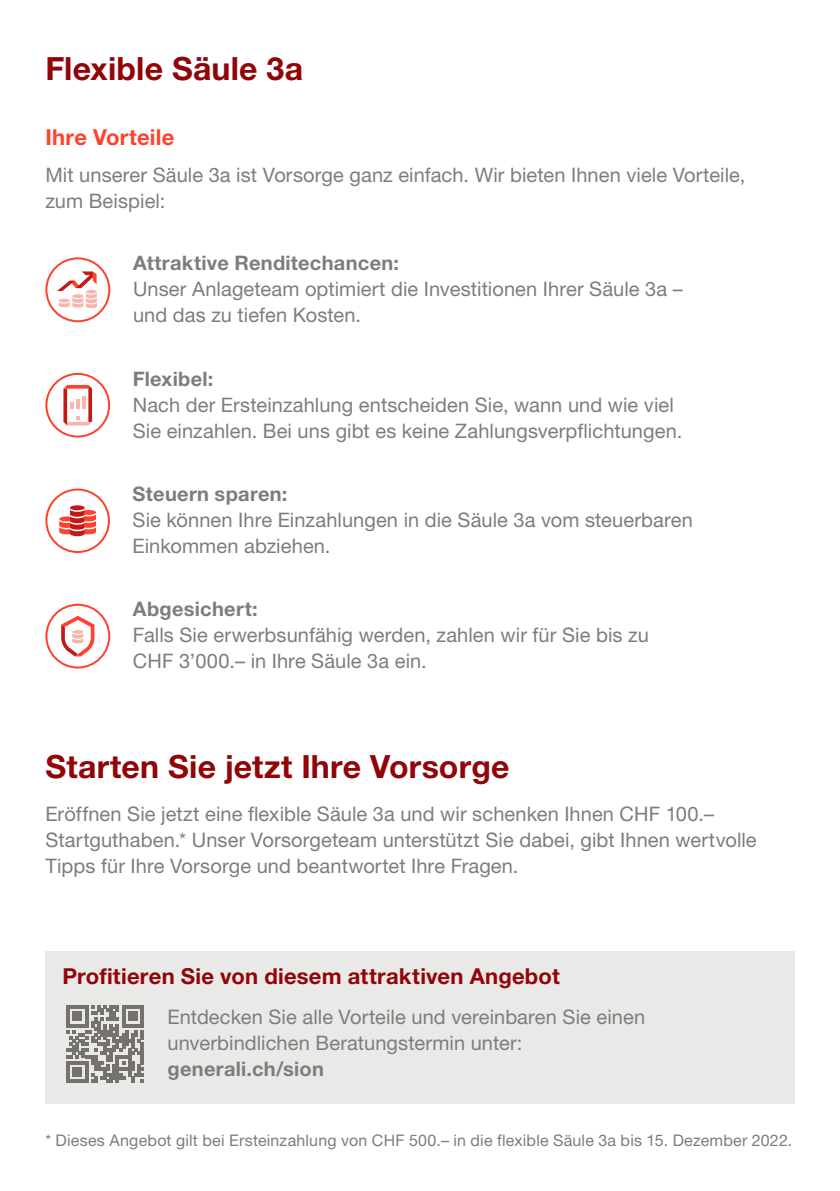
<style>
.page{position:relative;width:840px;height:1191px;background:#fff}
.page>*{position:absolute;margin:0;border:0;box-sizing:border-box;transform-origin:0 0}
.t1{font:700 32px "Helvetica Neue LT Std";letter-spacing:.005em;color:#910508}
.t2{font:700 22px "Helvetica Neue LT Std";letter-spacing:.01em;color:#910508}
.t3{font:700 22px "Helvetica Neue LT Std";letter-spacing:.01em;color:#ff412d}
.t4{font:20px/26px "Helvetica Neue LT Std";letter-spacing:.005em;color:#7f7c7a}
.t5{font:700 20px "Helvetica Neue LT Std";letter-spacing:.015em;color:#7f7c7a}
.t6{font:16px "Helvetica Neue LT Std";letter-spacing:.015em;color:#7f7c7a}
</style>
<div class="page">
<svg style="left:57px;top:271px;width:40px;height:37px"></svg>
<div style="left:45px;top:257px;width:65px;height:65px;border:2px solid #ff412d;border-radius:50%"></div>
<svg style="left:63px;top:385px;width:29px;height:40px"></svg>
<div style="left:45px;top:373px;width:65px;height:64px;border:2px solid #ff412d;border-radius:50%"></div>
<div style="left:70px;top:505px;width:15px;height:5px;background:#c21b17;border-radius:50%"></div>
<svg style="left:59px;top:509px;width:37px;height:27px"></svg>
<div style="left:45px;top:488px;width:65px;height:65px;border:2px solid #ff412d;border-radius:50%"></div>
<svg style="left:61px;top:616px;width:33px;height:40px"></svg>
<div style="left:45px;top:604px;width:65px;height:64px;border:2px solid #ff412d;border-radius:50%"></div>
<div style="left:45px;top:951px;width:749px;height:152px;background:#e9e9e8"></div>
<svg style="left:66px;top:1005px;width:78px;height:77px"></svg>
<h1 class="t1" style="left:45px;top:48px;width:259px">Flexible Säule 3a</h1>
<p class="t3" style="left:45px;top:123px;width:130px">Ihre Vorteile</p>
<p class="t4" style="left:45px;top:162px;width:701px">Mit unserer Säule 3a ist Vorsorge ganz einfach. Wir bieten Ihnen viele Vorteile, zum Beispiel:</p>
<p class="t5" style="left:133px;top:251px;width:267px">Attraktive Renditechancen:</p>
<p class="t4" style="left:133px;top:276px;width:551px">Unser Anlageteam optimiert die Investitionen Ihrer Säule 3a – und das zu tiefen Kosten.</p>
<p class="t5" style="left:133px;top:366px;width:82px">Flexibel:</p>
<p class="t4" style="left:133px;top:391px;width:550px">Nach der Ersteinzahlung entscheiden Sie, wann und wie viel<br>Sie einzahlen. Bei uns gibt es keine Zahlungsverpflichtungen.</p>
<p class="t5" style="left:132px;top:481px;width:156px">Steuern sparen:</p>
<p class="t4" style="left:132px;top:507px;width:561px">Sie können Ihre Einzahlungen in die Säule 3a vom steuerbaren<br>Einkommen abziehen.</p>
<p class="t5" style="left:133px;top:597px;width:126px">Abgesichert:</p>
<p class="t4" style="left:133px;top:622px;width:517px">Falls Sie erwerbsunfähig werden, zahlen wir für Sie bis zu<br>CHF 3’000.– in Ihre Säule 3a ein.</p>
<h1 class="t1" style="left:45px;top:747px;width:465px">Starten Sie jetzt Ihre Vorsorge</h1>
<p class="t4" style="left:45px;top:801px;width:712px">Eröffnen Sie jetzt eine flexible Säule 3a und wir schenken Ihnen CHF 100.–<br>Startguthaben.* Unser Vorsorgeteam unterstützt Sie dabei, gibt Ihnen wertvolle<br>Tipps für Ihre Vorsorge und beantwortet Ihre Fragen.</p>
<p class="t2" style="left:62px;top:962px;width:498px">Profitieren Sie von diesem attraktiven Angebot</p>
<p class="t4" style="left:167px;top:1003px;width:479px">Entdecken Sie alle Vorteile und vereinbaren Sie einen unverbindlichen Beratungstermin unter:</p>
<p class="t5" style="left:167px;top:1056px;width:158px">generali.ch/sion</p>
<p class="t6" style="left:45px;top:1130px;width:747px">* Dieses Angebot gilt bei Ersteinzahlung von CHF 500.– in die flexible Säule 3a bis 15. Dezember 2022.</p>
</div>
